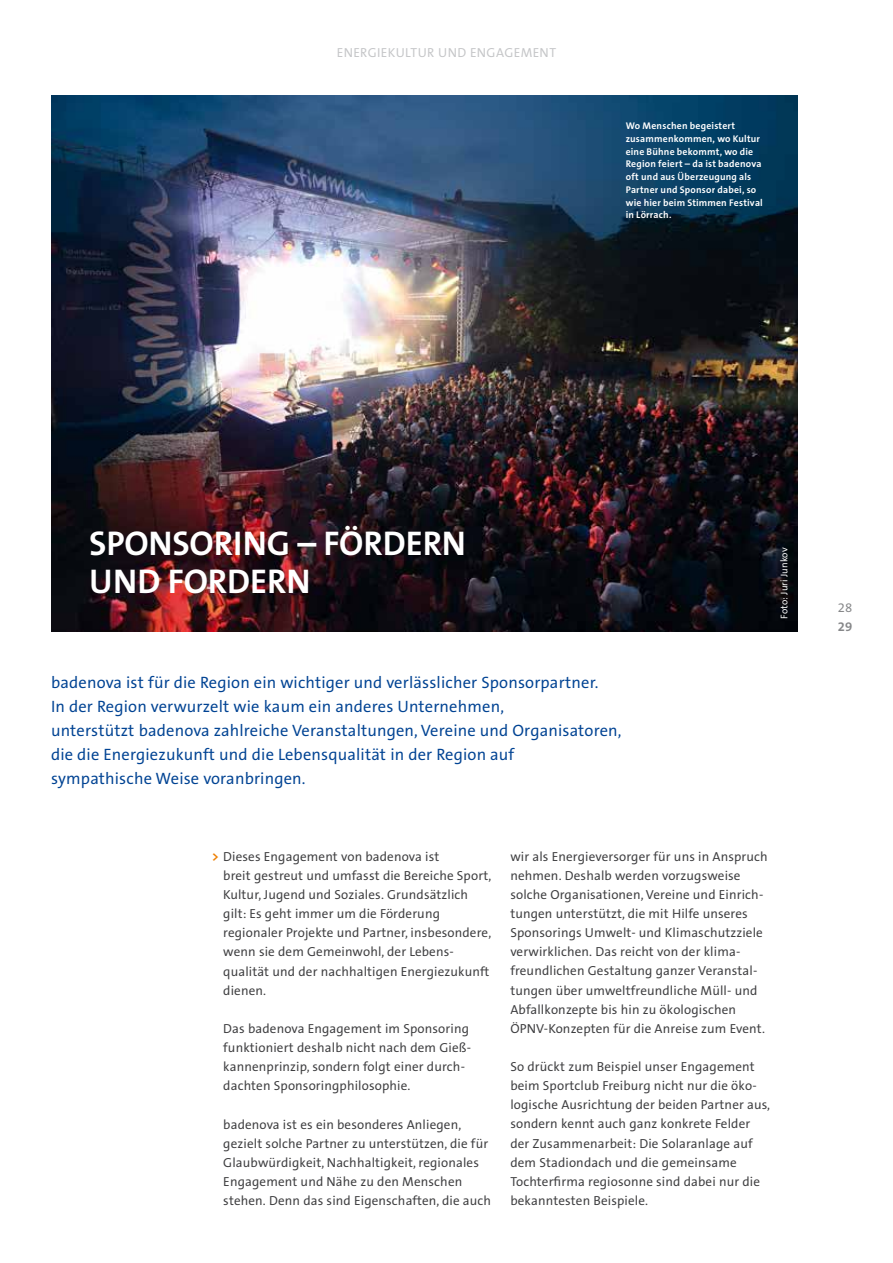
<style>
.page{position:relative;width:893px;height:1263px;background:#fff}
.page>*{position:absolute;margin:0;border:0;box-sizing:border-box;transform-origin:0 0}
.t1{font:700 34.5px/38.2px "Thesans Badenova";letter-spacing:-.005em;color:#fff}
.t2{font:16.5px/24px "Thesans Badenova";letter-spacing:.01em;color:#004393}
.t3{font:13.2px/19px "Thesans Badenova";letter-spacing:.01em;color:#3d3d3f}
.t4{font:13.2px "Thesans Badenova";letter-spacing:.03em;color:#c5c6c8}
.t5{font:13.2px "Thesans Badenova";color:#868789}
.t6{font:700 13.2px "Thesans Badenova";color:#868789}
.t7{font:700 9.75px/12.8px "Thesans Badenova";letter-spacing:.02em;color:#fff}
.t8{font:9.75px "Thesans Badenova";letter-spacing:.01em;color:#fff}
.s1{font-weight:700;color:#ee7f00}
</style>
<div class="page">
<img style="left:51px;top:96px;width:746px;height:535px">
<p class="t4" style="left:337px;top:46px;width:221px">ENERGIEKULTUR UND ENGAGEMENT</p>
<p class="t7" style="left:626px;top:120px;width:139px">Wo Menschen begeistert zusammenkommen, wo Kultur eine Bühne bekommt, wo die<br>Region feiert – da ist badenova oft und aus Überzeugung als<br>Partner und Sponsor dabei, so wie hier beim Stimmen Festival in Lörrach.</p>
<h1 class="t1" style="left:89px;top:525px;width:378px">SPONSORING – FÖRDERN<br>UND FORDERN</h1>
<p class="t2" style="left:51px;top:671px;width:572px">badenova ist für die Region ein wichtiger und verlässlicher Sponsorpartner.<br>In der Region verwurzelt wie kaum ein anderes Unternehmen,<br>unterstützt badenova zahlreiche Veranstaltungen, Vereine und Organisatoren, die die Energiezukunft und die Lebensqualität in der Region auf<br>sympathische Weise voranbringen.</p>
<p class="t8" style="left:779px;top:619px;width:73px;rotate:-90deg">Foto: Juri Junkov</p>
<p class="t3" style="left:223px;top:847px;width:270px;text-indent:-11px"><span class="s1">&gt;</span> Dieses Engagement von badenova ist<br>breit gestreut und umfasst die Bereiche Sport, Kultur, Jugend und Soziales. Grundsätzlich gilt: Es geht immer um die Förderung regionaler Projekte und Partner, insbesondere, wenn sie dem Gemeinwohl, der Lebens&shy;qualität und der nachhaltigen Energiezukunft dienen.</p>
<p class="t3" style="left:223px;top:1019px;width:249px">Das badenova Engagement im Sponsoring funktioniert deshalb nicht nach dem Gieß&shy;kannenprinzip, sondern folgt einer durch&shy;dachten Sponsoringphilosophie.</p>
<p class="t3" style="left:223px;top:1115px;width:269px">badenova ist es ein besonderes Anliegen, gezielt solche Partner zu unterstützen, die für Glaubwürdigkeit, Nachhaltigkeit, regionales Engagement und Nähe zu den Menschen stehen. Denn das sind Eigenschaften, die auch</p>
<p class="t3" style="left:510px;top:847px;width:259px">wir als Energieversorger für uns in Anspruch nehmen. Deshalb werden vorzugsweise solche Organisationen, Vereine und Einrich&shy;tungen unterstützt, die mit Hilfe unseres Sponsorings Umwelt- und Klimaschutzziele verwirklichen. Das reicht von der klima&shy;freundlichen Gestaltung ganzer Veranstal&shy;tungen über umweltfreundliche Müll- und Abfallkonzepte bis hin zu ökologischen ÖPNV-Konzepten für die Anreise zum Event.</p>
<p class="t3" style="left:510px;top:1058px;width:261px">So drückt zum Beispiel unser Engagement beim Sportclub Freiburg nicht nur die öko&shy;logische Ausrichtung der beiden Partner aus, sondern kennt auch ganz konkrete Felder der Zusammenarbeit: Die Solaranlage auf dem Stadiondach und die gemeinsame Tochterfirma regiosonne sind dabei nur die bekanntesten Beispiele.</p>
<p class="t5" style="left:838px;top:601px;width:16px">28</p>
<p class="t6" style="left:838px;top:620px;width:16px">29</p>
</div>
